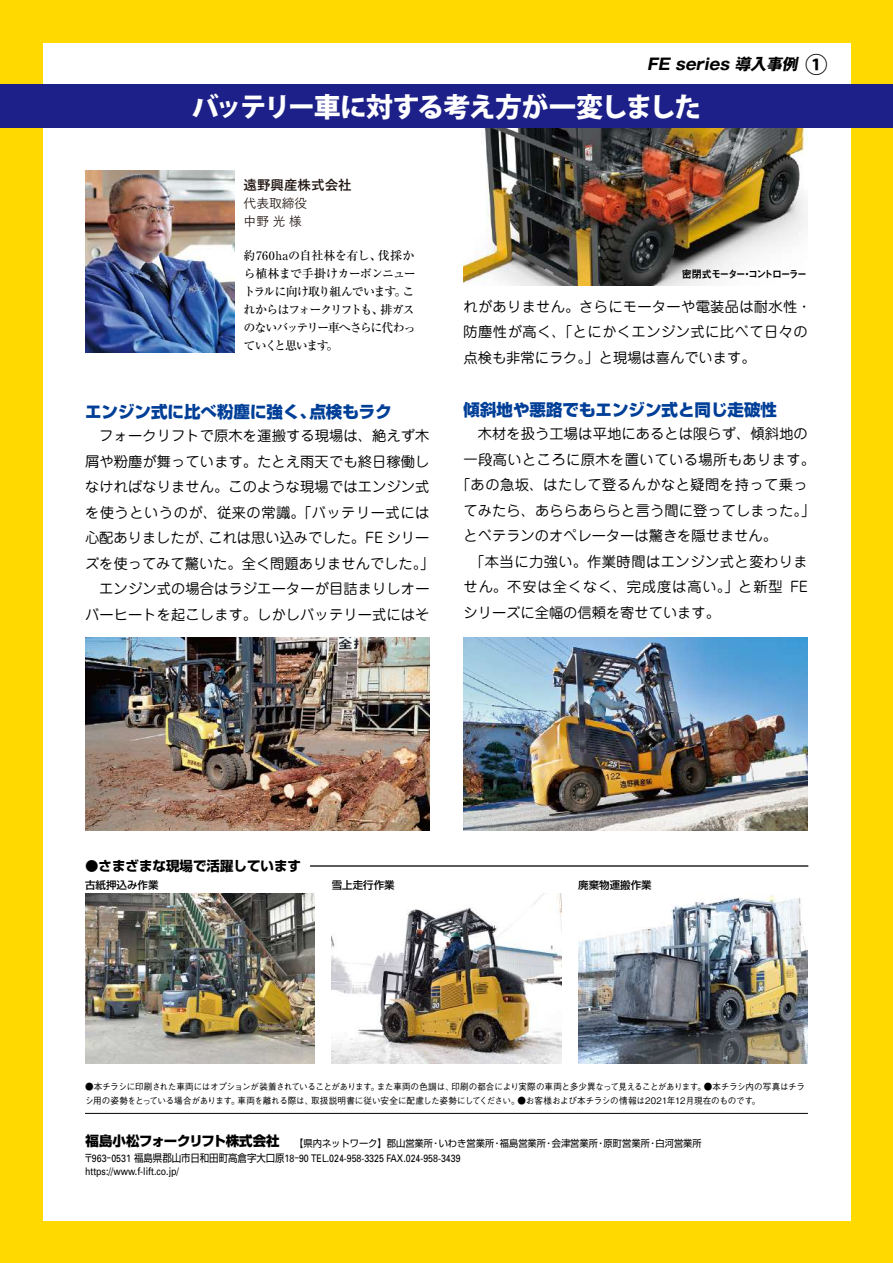
<style>
.page{position:relative;width:893px;height:1263px;background:#fff}
.page>*{position:absolute;margin:0;border:0;box-sizing:border-box;transform-origin:0 0}
.t1{font:800 27px "Koz Go Pro";letter-spacing:-.06em;color:#fff}
.t2{font:800 16.5px "Shin Go";color:#003f98}
.t3{font:italic 700 15.75px "Gothic MB101 Pro";color:#000}
.t4{font:14.25px/25.5px "Jun 201 Pro";letter-spacing:.01em;color:#000}
.t5{font:14.25px "Jun 201 Pro";letter-spacing:.035em;color:#000}
.t6{font:14.25px "Jun 201 Pro";letter-spacing:.03em;color:#000}
.t7{font:14.25px "Jun 201 Pro";letter-spacing:.065em;color:#000}
.t8{font:700 13.5px "Shin Go";color:#000}
.t9{font:700 13.5px "Yu Go";color:#231814}
.t10{font:500 12.75px/18px "Yu Go";color:#231814}
.t11{font:500 12px/18px "Ryumin";letter-spacing:-.1em;color:#000;text-align:justify}
.t12{font:10.5px/13.4px "Univers";color:#000;scale:.84 1}
.t13{font:500 10.5px "Shin Go";color:#000}
.t14{font:10.5px "Midashi Go Pro MB31";letter-spacing:-.17em;color:#000;scale:.95 1}
.t15{font:9.75px "Shin Go Pro";color:#040000;scale:.95 1}
.t16{font:500 9px/13.5px "Gothic BBB Pro";letter-spacing:-.025em;color:#000;scale:.95 1}
.s1{font-family:"Koz Go Pr 6 N";font-style:normal;font-size:22.5px}
.s2{font-weight:800;font-size:13.5px;color:#000}
.s3{font-family:"Shin Go Pro"}
</style>
<div class="page">
<div style="left:0;top:0;width:893px;height:1263px;background:linear-gradient(to right,#ffda05,#ffda07)"></div>
<div style="left:43px;top:43px;width:807px;height:1177px;background:#fff"></div>
<hr style="left:85px;top:1113px;width:723px;height:1px;background:#000">
<img style="left:578px;top:895px;width:230px;height:168px">
<img style="left:332px;top:893px;width:229px;height:170px">
<hr style="left:310px;top:865px;width:498px;height:2px;background:#000">
<img style="left:85px;top:893px;width:230px;height:170px">
<img style="left:85px;top:170px;width:149px;height:183px">
<img style="left:463px;top:638px;width:345px;height:192px">
<img style="left:463px;top:128px;width:345px;height:158px">
<img style="left:85px;top:638px;width:344px;height:192px">
<div style="left:0;top:84px;width:893px;height:44px;background:#1d2088"></div>
<p class="t3" style="left:647px;top:51px;width:182px">FE series 導入事例 <span class="s1">①</span></p>
<h1 class="t1" style="left:192px;top:89px;width:511px">バッテリー車に対する考え方が一変しました</h1>
<p class="t9" style="left:244px;top:178px;width:109px">遠野興産株式会社</p>
<p class="t10" style="left:244px;top:193px;width:65px">代表取締役中野 光 様</p>
<p class="t11" style="left:244px;top:246px;width:174px">約760haの自社林を有し、伐採から植林まで手掛けカーボンニュートラルに向け取り組んでいます。これからはフォークリフトも、排ガスのないバッテリー車へさらに代わっていくと思います。</p>
<p class="t2" style="left:85px;top:400px;width:308px">エンジン式に比べ粉塵に強く、点検もラク</p>
<p class="t4" style="left:85px;top:422px;width:351px">　フォークリフトで原木を運搬する現場は、絶えず木屑や粉塵が舞っています。たとえ雨天でも終日稼働しなければなりません。このような現場ではエンジン式を使うというのが、従来の常識。「バッテリー式には心配ありましたが、これは思い込みでした。FE シリーズを使ってみて驚いた。全く問題ありませんでした。」　エンジン式の場合はラジエーターが目詰まりしオーバーヒートを起こします。しかしバッテリー式にはそ</p>
<p class="t14" style="left:682px;top:266px;width:133px">密閉式モーター・コントローラー</p>
<p class="t4" style="left:463px;top:292px;width:349px">れがありません。さらにモーターや電装品は耐水性・防塵性が高く、「とにかくエンジン式に比べて日々の点検も非常にラク。」と現場は喜んでいます。</p>
<p class="t2" style="left:463px;top:398px;width:315px">傾斜地や悪路でもエンジン式と同じ走破性</p>
<p class="t4" style="left:463px;top:420px;width:346px">　木材を扱う工場は平地にあるとは限らず、傾斜地の</p>
<p class="t6" style="left:463px;top:448px;width:353px">一段高いところに原木を置いている場所もあります。</p>
<p class="t5" style="left:456px;top:474px;width:353px">「あの急坂、はたして登るんかなと疑問を持って乗っ</p>
<p class="t4" style="left:463px;top:496px;width:353px">てみたら、あららあららと言う間に登ってしまった。」</p>
<p class="t4" style="left:463px;top:522px;width:315px">とベテランのオペレーターは驚きを隠せません。</p>
<p class="t5" style="left:463px;top:550px;width:346px">　「本当に力強い。作業時間はエンジン式と変わりま</p>
<p class="t7" style="left:463px;top:576px;width:346px">せん。不安は全くなく、完成度は高い。」と新型 FE</p>
<p class="t4" style="left:463px;top:598px;width:258px">シリーズに全幅の信頼を寄せています。</p>
<p class="t8" style="left:85px;top:857px;width:217px">●さまざまな現場で活躍しています</p>
<p class="t13" style="left:85px;top:878px;width:75px">古紙押込み作業</p>
<p class="t13" style="left:332px;top:878px;width:64px">雪上走行作業</p>
<p class="t13" style="left:578px;top:878px;width:75px">廃棄物運搬作業</p>
<p class="t16" style="left:85px;top:1079px;width:759px">●本チラシに印刷された車両にはオプションが装着されていることがあります。また車両の色調は、印刷の都合により実際の車両と多少異なって見えることがあります。●本チラシ内の写真はチラシ用の姿勢をとっている場合があります。車両を離れる際は、取扱説明書に従い安全に配慮した姿勢にしてください。●お客様および本チラシの情報は2021年12月現在のものです。</p>
<p class="t15" style="left:85px;top:1135px;width:650px"><span class="s2">福島小松フォークリフト株式会社</span> 【県内ネットワーク】郡山営業所・いわき営業所・福島営業所・会津営業所・原町営業所・白河営業所</p>
<p class="t12" style="left:84px;top:1151px;width:450px"><span class="s3">〒</span>963<span class="s3">-</span>0531 <span class="s3">福島県郡山市日和田町高倉字大口原</span>18<span class="s3">-</span>90 TEL.024-958-3325 FAX.024-958-3439 https://www.f-lift.co.jp/</p>
</div>
